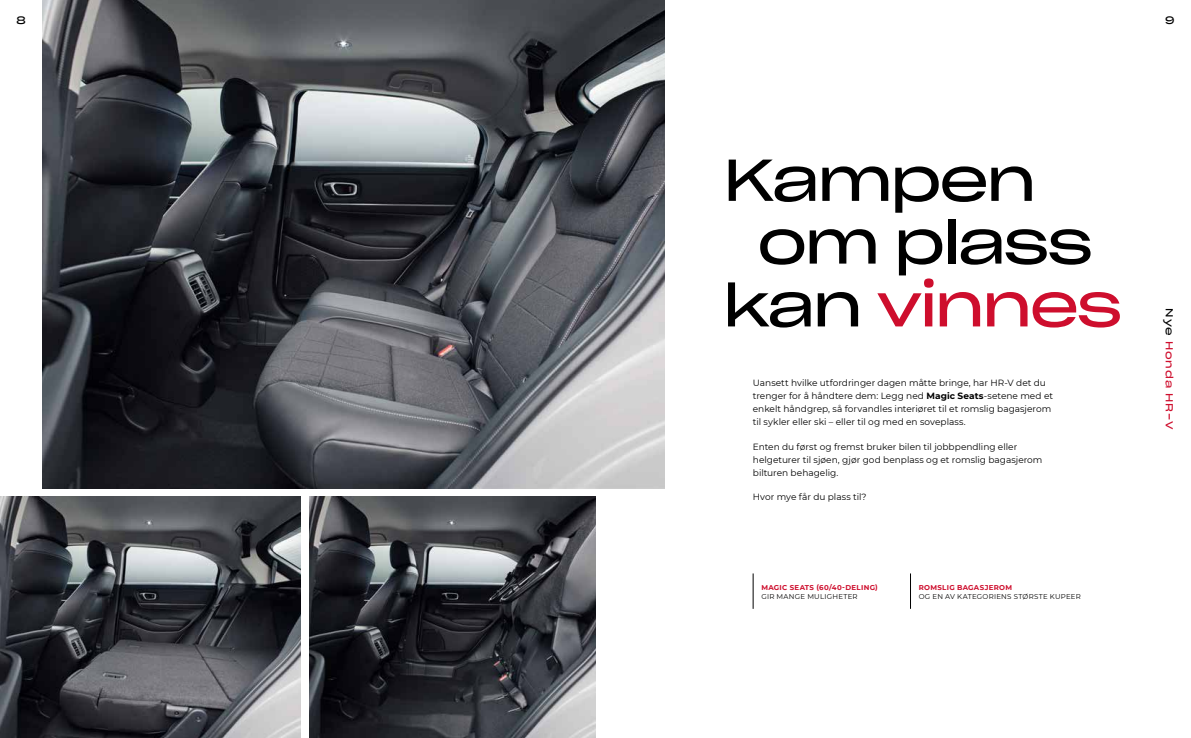
<style>
.page{position:relative;width:1191px;height:738px;background:#fff}
.page>*{position:absolute;margin:0;border:0;box-sizing:border-box;transform-origin:0 0}
.t1{font:58px/62.8px "Sharp Grotesk Book 25";letter-spacing:-.04em;color:#000;text-align:center}
.t2{font:10.5px "Sharp Grotesk Book 25";color:#000}
.t3{font:10px "Sharp Grotesk Book 25";letter-spacing:.09em;color:#ce0e2d}
.t4{font:9px/13px "Montserrat";color:#000}
.t5{font:7px "Montserrat";letter-spacing:.035em;color:#000}
.t6{font:700 7px "Montserrat";letter-spacing:.045em;color:#ce0e2d}
.s1{color:#ce0e2d}
.s2{font-weight:700}
.s3{color:#000}
</style>
<div class="page">
<img style="left:0;top:496px;width:300px;height:241px">
<img style="left:43px;top:0;width:621px;height:488px">
<img style="left:309px;top:496px;width:286px;height:241px">
<hr style="left:753px;top:573px;width:1px;height:35px;background:#000">
<hr style="left:910px;top:573px;width:1px;height:35px;background:#000">
<p class="t2" style="left:16px;top:11px;width:11px">8</p>
<p class="t2" style="left:1165px;top:11px;width:11px">9</p>
<h1 class="t1" style="left:723px;top:143px;width:315px">Kampen</h1>
<h1 class="t1" style="left:723px;top:206px;width:401px">om plass kan <span class="s1">vinnes</span></h1>
<p class="t4" style="left:753px;top:376px;width:302px">Uansett hvilke utfordringer dagen måtte bringe, har HR-V det du trenger for å håndtere dem: Legg ned <span class="s2">Magic Seats</span>-setene med et enkelt håndgrep, så forvandles interiøret til et romslig bagasjerom til sykler eller ski – eller til og med en soveplass.</p>
<p class="t4" style="left:753px;top:439px;width:291px">Enten du først og fremst bruker bilen til jobbpendling eller helgeturer til sjøen, gjør god benplass og et romslig bagasjerom bilturen behagelig.</p>
<p class="t4" style="left:753px;top:489px;width:115px">Hvor mye får du plass til?</p>
<p class="t6" style="left:761px;top:582px;width:118px">MAGIC SEATS (60/40-DELING)</p>
<p class="t5" style="left:761px;top:591px;width:98px">GIR MANGE MULIGHETER</p>
<p class="t6" style="left:918px;top:582px;width:95px">ROMSLIG BAGASJEROM</p>
<p class="t5" style="left:918px;top:591px;width:163px">OG EN AV KATEGORIENS STØRSTE KUPEER</p>
<p class="t3" style="left:1178px;top:308px;width:123px;rotate:90deg"><span class="s3">Nye</span> Honda HR-V</p>
</div>
